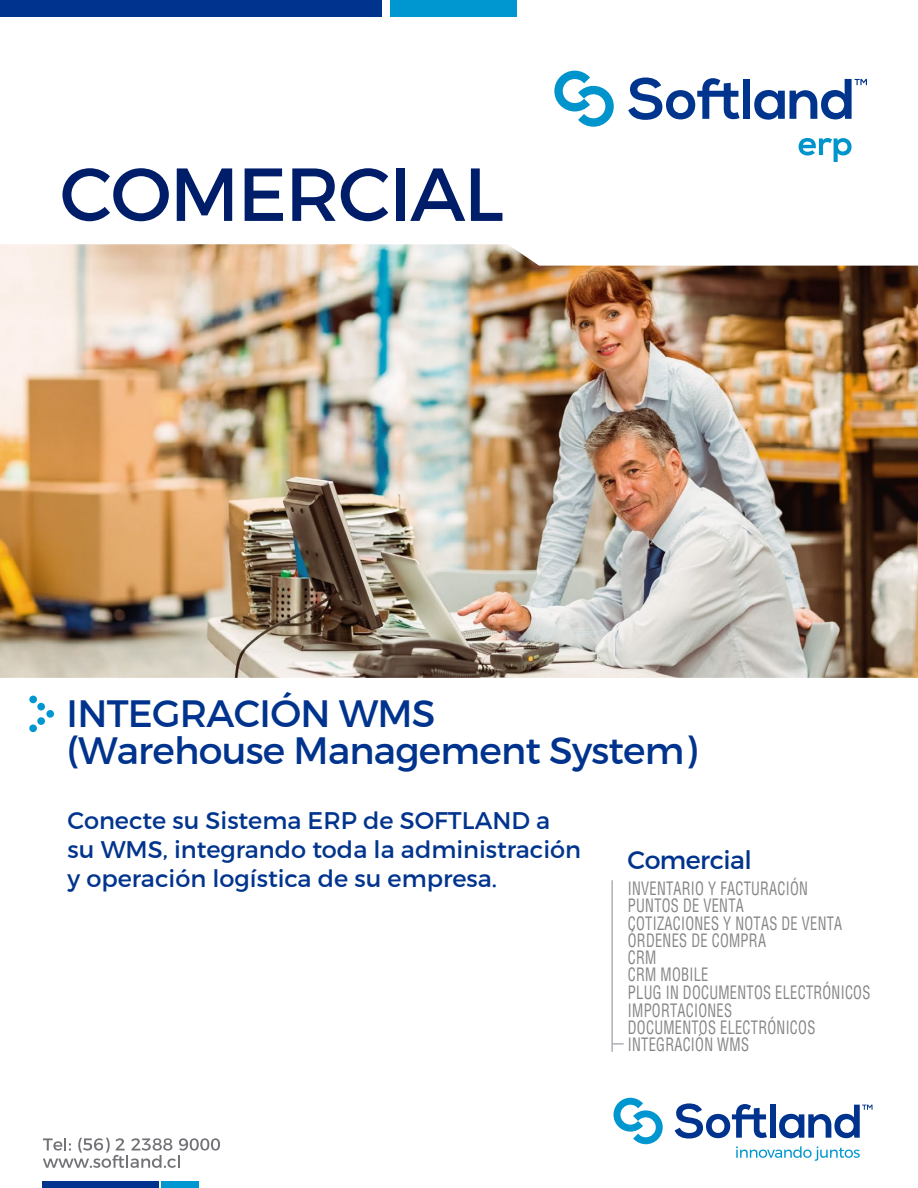
<style>
.page{position:relative;width:918px;height:1188px;background:#fff}
.page>*{position:absolute;margin:0;border:0;box-sizing:border-box;transform-origin:0 0}
.t1{font:74.85px "Montserrat";letter-spacing:-.02em;color:#001d6a}
.t2{font:37.95px/37.2px "Montserrat";letter-spacing:-.02em;color:#00338d}
.t3{font:25.35px "Montserrat";letter-spacing:-.02em;color:#00338d}
.t4{font:24px/28.8px "Montserrat";color:#00348d}
.t5{font:condensed 18px/17.4px "Helvetica LT Std";letter-spacing:.02em;color:#858585;scale:.8 1}
</style>
<div class="page">
<img style="left:0;top:244px;width:918px;height:434px">
<div style="left:43px;top:1181px;width:116px;height:7px;background:#00338d"></div>
<div style="left:162px;top:1181px;width:37px;height:7px;background:#0096d0"></div>
<div style="left:0;top:0;width:382px;height:17px;background:#00338d"></div>
<div style="left:390px;top:0;width:127px;height:17px;background:#0096d0"></div>
<hr style="left:611px;top:881px;width:2px;height:170px;background:#b0afb5">
<svg style="left:613px;top:1043px;width:10px;height:2px"></svg>
<div style="left:29px;top:696px;width:8px;height:7px;background:#0096d0;border-radius:50%"></div>
<div style="left:37px;top:703px;width:8px;height:7px;background:#0096d0;border-radius:50%"></div>
<div style="left:46px;top:710px;width:8px;height:8px;background:#0096d0;border-radius:50%"></div>
<div style="left:37px;top:717px;width:8px;height:8px;background:#0096d0;border-radius:50%"></div>
<div style="left:29px;top:724px;width:8px;height:8px;background:#0096d0;border-radius:50%"></div>
<svg style="left:43px;top:1138px;width:177px;height:30px"></svg>
<svg style="left:675px;top:1103px;width:92px;height:36px"></svg>
<div style="left:770px;top:1105px;width:6px;height:33px;background:#00338d"></div>
<svg style="left:779px;top:1105px;width:94px;height:33px"></svg>
<svg style="left:614px;top:1098px;width:49px;height:46px"></svg>
<svg style="left:736px;top:1146px;width:124px;height:15px"></svg>
<svg style="left:799px;top:138px;width:53px;height:24px"></svg>
<svg style="left:628px;top:78px;width:112px;height:42px"></svg>
<div style="left:743px;top:79px;width:7px;height:40px;background:#00348d"></div>
<svg style="left:754px;top:79px;width:113px;height:41px"></svg>
<svg style="left:554px;top:71px;width:60px;height:56px"></svg>
<h1 class="t1" style="left:60px;top:152px;width:446px">COMERCIAL</h1>
<h2 class="t2" style="left:67px;top:695px;width:632px">INTEGRACIÓN WMS<br>(Warehouse Management System)</h2>
<h3 class="t4" style="left:68px;top:806px;width:515px">Conecte su Sistema ERP de SOFTLAND a su WMS, integrando toda la administración y operación logística de su empresa.</h3>
<h3 class="t3" style="left:627px;top:846px;width:126px">Comercial</h3>
<p class="t5" style="left:628px;top:880px;width:305px">INVENTARIO Y FACTURACIÓN<br>PUNTOS DE VENTA<br>COTIZACIONES Y NOTAS DE VENTA<br>ÓRDENES DE COMPRA<br>CRM<br>CRM MOBILE<br>PLUG IN DOCUMENTOS ELECTRÓNICOS<br>IMPORTACIONES<br>DOCUMENTOS ELECTRÓNICOS<br>INTEGRACIÓN WMS</p>
</div>
